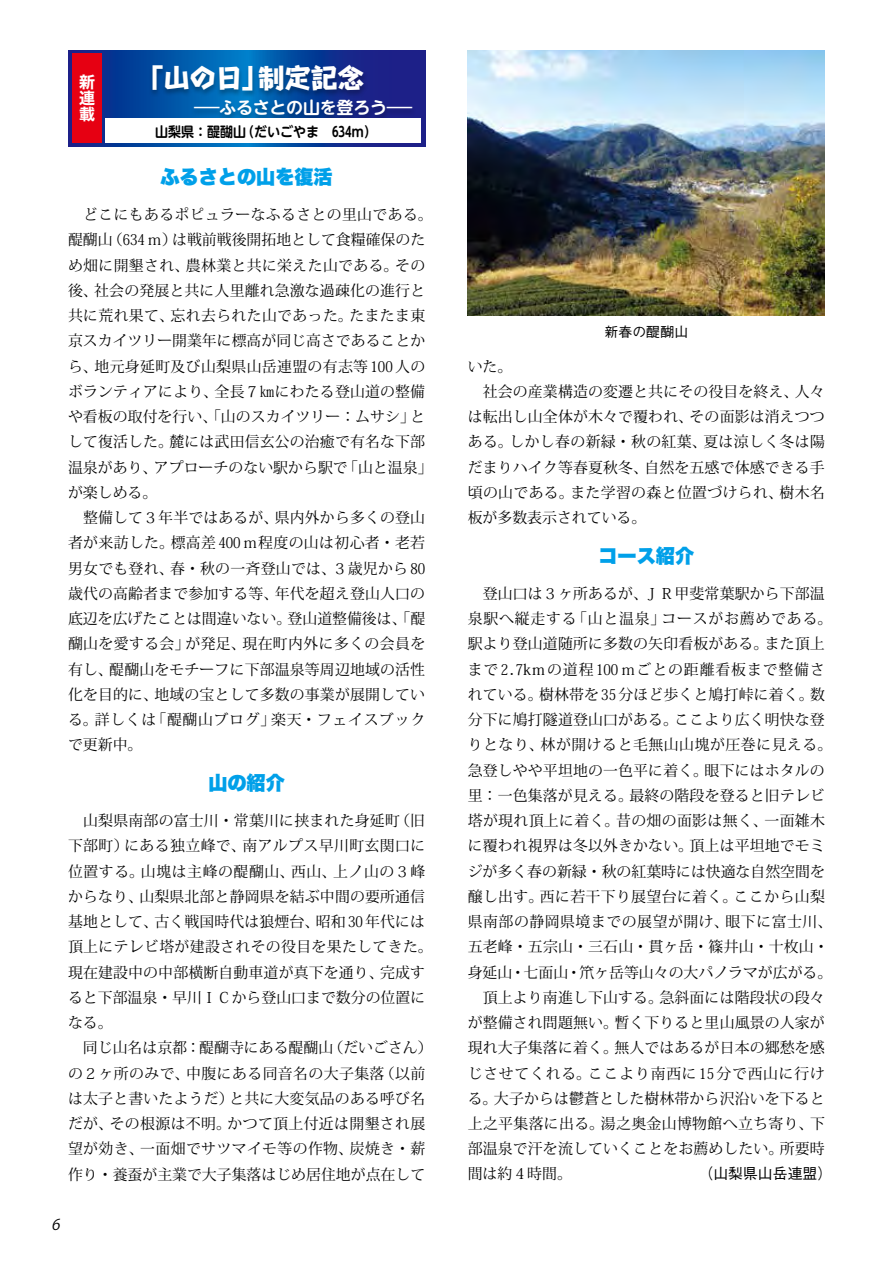
<style>
.page{position:relative;width:893px;height:1263px;background:#fff}
.page>*{position:absolute;margin:0;border:0;box-sizing:border-box;transform-origin:0 0}
.t1{font:800 26.55px "Take Std";letter-spacing:-.01em;color:#fff}
.t2{font:19.2px "Hira Kaku Std N W9";color:#00a0e9}
.t3{font:700 16.95px "UD Shin M Go Pro De";letter-spacing:-.015em;color:#fff;scale:1.5 1}
.t4{font:15.9px/15.9px "Hira Sans Old Std N W7";color:#fff;text-align:justify}
.t5{font:14.85px/25.2px "Koz Min Pro";letter-spacing:.01em;color:#000}
.t6{font:500 14.85px "Gothic BBB Pro";color:#000}
.t7{font:italic 14.85px "Koz Go Pro";color:#000}
.t8{font:700 13.8px "UD Shin M Go Pro De";color:#000;scale:.94 1}
.t9{font:500 13.8px "Gothic BBB Pro";letter-spacing:.015em;color:#000}
</style>
<div class="page">
<svg style="left:68px;top:50px;width:357px;height:96px;background:#0b409a"></svg>
<div style="left:148px;top:64px;width:268px;height:59px;background:#000;opacity:.3"></div>
<div style="left:105px;top:119px;width:315px;height:24px;background:#fff"></div>
<div style="left:72px;top:53px;width:30px;height:90px;background:#e60012"></div>
<img style="left:468px;top:50px;width:357px;height:265px">
<p class="t4" style="left:79px;top:75px;width:17px">新連載</p>
<h1 class="t1" style="left:137px;top:56px;width:228px">「山の日」制定記念</h1>
<p class="t3" style="left:194px;top:94px;width:147px">―ふるさとの山を登ろう―</p>
<p class="t8" style="left:155px;top:121px;width:238px">山梨県：醍醐山（だいごやま　634m）</p>
<p class="t2" style="left:161px;top:166px;width:174px">ふるさとの山を復活</p>
<p class="t5" style="left:68px;top:202px;width:366px">　どこにもあるポピュラーなふるさとの里山である。醍醐山（６３４ｍ）は戦前戦後開拓地として食糧確保のため畑に開墾され、農林業と共に栄えた山である。その後、社会の発展と共に人里離れ急激な過疎化の進行と共に荒れ果て、忘れ去られた山であった。たまたま東京スカイツリー開業年に標高が同じ高さであることから、地元身延町及び山梨県山岳連盟の有志等１００人のボランティアにより、全長７㎞にわたる登山道の整備や看板の取付を行い、「山のスカイツリー：ムサシ」として復活した。麓には武田信玄公の治癒で有名な下部温泉があり、アプローチのない駅から駅で「山と温泉」が楽しめる。<br>　整備して３年半ではあるが、県内外から多くの登山者が来訪した。標高差４００ｍ程度の山は初心者・老若男女でも登れ、春・秋の一斉登山では、３歳児から８０歳代の高齢者まで参加する等、年代を超え登山人口の底辺を広げたことは間違いない。登山道整備後は、「醍醐山を愛する会」が発足、現在町内外に多くの会員を有し、醍醐山をモチーフに下部温泉等周辺地域の活性化を目的に、地域の宝として多数の事業が展開している。詳しくは「醍醐山ブログ」楽天・フェイスブックで更新中。</p>
<p class="t2" style="left:208px;top:772px;width:78px">山の紹介</p>
<p class="t5" style="left:68px;top:807px;width:366px">　山梨県南部の富士川・常葉川に挟まれた身延町（旧下部町）にある独立峰で、南アルプス早川町玄関口に位置する。山塊は主峰の醍醐山、西山、上ノ山の３峰からなり、山梨県北部と静岡県を結ぶ中間の要所通信基地として、古く戦国時代は狼煙台、昭和３０年代には頂上にテレビ塔が建設されその役目を果たしてきた。現在建設中の中部横断自動車道が真下を通り、完成すると下部温泉・早川ＩＣから登山口まで数分の位置になる。<br>　同じ山名は京都：醍醐寺にある醍醐山（だいごさん）の２ヶ所のみで、中腹にある同音名の大子集落（以前は太子と書いたようだ）と共に大変気品のある呼び名だが、その根源は不明。かつて頂上付近は開墾され展望が効き、一面畑でサツマイモ等の作物、炭焼き・薪作り・養蚕が主業で大子集落はじめ居住地が点在して</p>
<p class="t7" style="left:51px;top:1214px;width:13px">6</p>
<p class="t9" style="left:604px;top:321px;width:86px">新春の醍醐山</p>
<p class="t5" style="left:468px;top:353px;width:359px">いた。<br>　社会の産業構造の変遷と共にその役目を終え、人々は転出し山全体が木々で覆われ、その面影は消えつつある。しかし春の新緑・秋の紅葉、夏は涼しく冬は陽だまりハイク等春夏秋冬、自然を五感で体感できる手頃の山である。また学習の森と位置づけられ、樹木名板が多数表示されている。</p>
<p class="t2" style="left:598px;top:545px;width:97px">コース紹介</p>
<p class="t5" style="left:468px;top:580px;width:366px">　登山口は３ヶ所あるが、ＪＲ甲斐常葉駅から下部温泉駅へ縦走する「山と温泉」コースがお薦めである。駅より登山道随所に多数の矢印看板がある。また頂上まで2.7kmの道程１００ｍごとの距離看板まで整備されている。樹林帯を３５分ほど歩くと鳩打峠に着く。数分下に鳩打隧道登山口がある。ここより広く明快な登りとなり、林が開けると毛無山山塊が圧巻に見える。急登しやや平坦地の一色平に着く。眼下にはホタルの里：一色集落が見える。最終の階段を登ると旧テレビ塔が現れ頂上に着く。昔の畑の面影は無く、一面雑木に覆われ視界は冬以外きかない。頂上は平坦地でモミジが多く春の新緑・秋の紅葉時には快適な自然空間を醸し出す。西に若干下り展望台に着く。ここから山梨県南部の静岡県境までの展望が開け、眼下に富士川、五老峰・五宗山・三石山・貫ヶ岳・篠井山・十枚山・身延山・七面山・笊ヶ岳等山々の大パノラマが広がる。　頂上より南進し下山する。急斜面には階段状の段々が整備され問題無い。暫く下りると里山風景の人家が現れ大子集落に着く。無人ではあるが日本の郷愁を感じさせてくれる。ここより南西に１５分で西山に行ける。大子からは鬱蒼とした樹林帯から沢沿いを下ると上之平集落に出る。湯之奥金山博物館へ立ち寄り、下部温泉で汗を流していくことをお薦めしたい。所要時間は約４時間。</p>
<p class="t6" style="left:698px;top:1162px;width:135px">（山梨県山岳連盟）</p>
</div>
